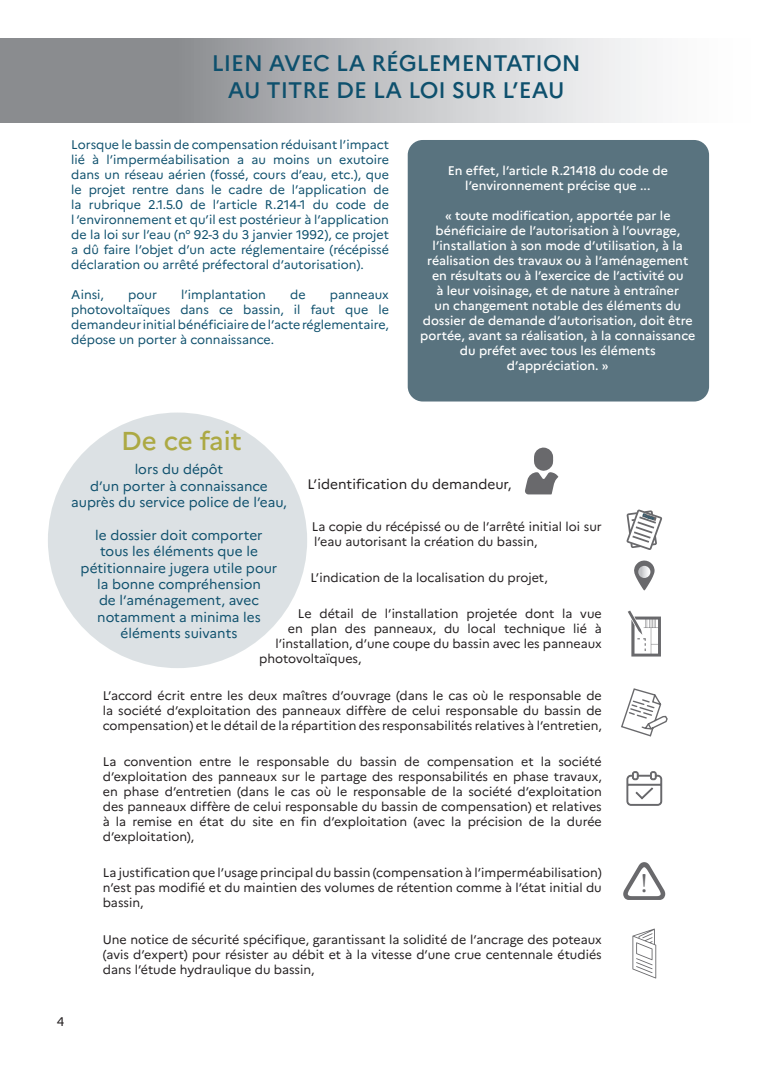
<style>
.page{position:relative;width:780px;height:1088px;background:#fff}
.page>*{position:absolute;margin:0;border:0;box-sizing:border-box;transform-origin:0 0}
.t1{font:27.12px "Minion Pro";color:#69696c}
.sous_titres{font:500 25.88px "Marianne";color:#aca943}
.titres{font:500 22.5px "Marianne";color:#0e506d}
.t2{font:13.75px "Marianne";color:#231f20}
.texte{font:13.62px/16.4px "Marianne";color:#0e506d;text-align:center}
.t3{font:12.5px/15px "Marianne";color:#231f20;text-align:justify}
.t4{font:12.5px/15px "Marianne";color:#0e506d;text-align:justify}
.t5{font:500 12.5px/15px "Marianne";color:#fff;text-align:center}
.t6{font:700 4.12px "Marianne";color:#0e506d}
</style>
<div class="page">
<svg style="left:0;top:39px;width:648px;height:83px;background:#b5b6b9"></svg>
<div style="left:407px;top:140px;width:302px;height:261px;background:#59737f;border-radius:15px"></div>
<div style="left:48px;top:412px;width:259px;height:256px;background:#dce1e4;border-radius:50%"></div>
<svg style="left:525px;top:447px;width:33px;height:47px"></svg>
<svg style="left:626px;top:509px;width:36px;height:41px"></svg>
<svg style="left:632px;top:928px;width:24px;height:50px"></svg>
<svg style="left:621px;top:688px;width:47px;height:49px"></svg>
<svg style="left:626px;top:771px;width:36px;height:35px"></svg>
<svg style="left:627px;top:610px;width:34px;height:46px"></svg>
<svg style="left:634px;top:560px;width:20px;height:31px"></svg>
<p class="titres" style="left:212px;top:49px;width:370px">LIEN AVEC LA RÉGLEMENTATION</p>
<p class="titres" style="left:228px;top:76px;width:338px">AU TITRE DE LA LOI SUR L’EAU</p>
<p class="t4" style="left:71px;top:137px;width:319px">Lorsque le bassin de compensation réduisant l’impact lié à l’imperméabilisation a au moins un exutoire dans un réseau aérien (fossé, cours d’eau, etc.), que le projet rentre dans le cadre de l’application de la rubrique 2.1.5.0 de l’article R.214-1 du code de l ‘environnement et qu’il est postérieur à l’application de la loi sur l’eau (n° 92-3 du 3 janvier 1992), ce projet a dû faire l’objet d’un acte réglementaire (récépissé déclaration ou arrêté préfectoral d’autorisation).</p>
<p class="t4" style="left:71px;top:287px;width:34px">Ainsi,</p>
<p class="t4" style="left:128px;top:287px;width:30px">pour</p>
<p class="t4" style="left:181px;top:287px;width:86px">l’implantation</p>
<p class="t4" style="left:290px;top:287px;width:17px">de</p>
<p class="t4" style="left:71px;top:287px;width:319px;text-indent:259px">panneaux photovoltaïques dans ce bassin, il faut que le demandeur initial bénéficiaire de l’acte réglementaire, dépose un porter à connaissance.</p>
<p class="t5" style="left:447px;top:163px;width:222px">En effet, l’article R.21418 du code de l’environnement précise que ...</p>
<p class="t5" style="left:420px;top:208px;width:276px">« toute modification, apportée par le bénéficiaire de l’autorisation à l’ouvrage, l’installation à son mode d’utilisation, à la réalisation des travaux ou à l’aménagement en résultats ou à l’exercice de l’activité ou<br>à leur voisinage, et de nature à entraîner<br>un changement notable des éléments du dossier de demande d’autorisation, doit être portée, avant sa réalisation, à la connaissance du préfet avec tous les éléments d’appréciation. »</p>
<p class="sous_titres" style="left:121px;top:424px;width:122px">De ce fait</p>
<p class="texte" style="left:135px;top:461px;width:90px">lors du dépôt</p>
<p class="texte" style="left:90px;top:478px;width:179px">d’un porter à connaissance</p>
<p class="texte" style="left:71px;top:494px;width:217px">auprès du service police de l’eau,</p>
<p class="texte" style="left:81px;top:527px;width:198px">le dossier doit comporter tous les éléments que le pétitionnaire jugera utile pour la bonne compréhension<br>de l’aménagement, avec notamment a minima les éléments suivants</p>
<p class="t2" style="left:307px;top:476px;width:205px">L’identification du demandeur,</p>
<p class="t3" style="left:312px;top:519px;width:292px">La copie du récépissé ou de l’arrêté initial loi sur l’eau autorisant la création du bassin,</p>
<p class="t3" style="left:310px;top:570px;width:239px">L’indication de la localisation du projet,</p>
<p class="t3" style="left:298px;top:606px;width:305px">Le détail de l’installation projetée dont la vue</p>
<p class="t3" style="left:288px;top:621px;width:315px">en plan des panneaux, du local technique lié à</p>
<p class="t3" style="left:275px;top:636px;width:328px">l’installation, d’une coupe du bassin avec les panneaux</p>
<p class="t3" style="left:259px;top:651px;width:104px">photovoltaïques,</p>
<p class="t3" style="left:103px;top:688px;width:500px">L’accord écrit entre les deux maîtres d’ouvrage (dans le cas où le responsable de la société d’exploitation des panneaux diffère de celui responsable du bassin de compensation) et le détail de la répartition des responsabilités relatives à l’entretien,</p>
<p class="t3" style="left:103px;top:754px;width:500px">La convention entre le responsable du bassin de compensation et la société d’exploitation des panneaux sur le partage des responsabilités en phase travaux, en phase d’entretien (dans le cas où le responsable de la société d’exploitation des panneaux diffère de celui responsable du bassin de compensation) et relatives à la remise en état du site en fin d’exploitation (avec la précision de la durée d’exploitation),</p>
<p class="t3" style="left:103px;top:865px;width:500px">La justification que l’usage principal du bassin (compensation à l’imperméabilisation) n’est pas modifié et du maintien des volumes de rétention comme à l’état initial du bassin,</p>
<p class="t3" style="left:103px;top:931px;width:500px">Une notice de sécurité spécifique, garantissant la solidité de l’ancrage des poteaux (avis d’expert) pour résister au débit et à la vitesse d’une crue centennale étudiés dans l’étude hydraulique du bassin,</p>
<p class="t3" style="left:57px;top:1014px;width:9px">4</p>
<p class="t6" style="left:643px;top:512px;width:13px;rotate:18deg">Copie</p>
<p class="t1" style="left:640px;top:865px;width:9px">!</p>
</div>
